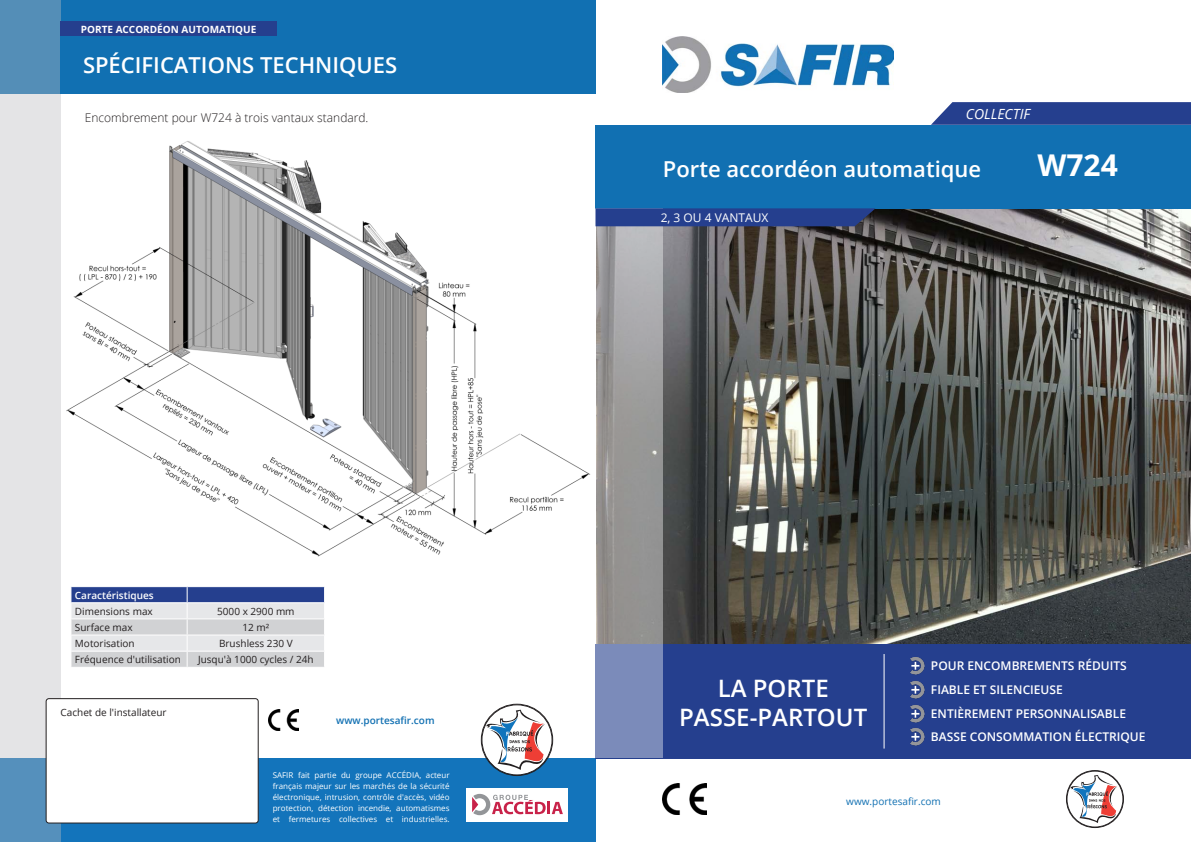
<style>
.page{position:relative;width:1191px;height:842px;background:#fff}
.page>*{position:absolute;margin:0;border:0;box-sizing:border-box;transform-origin:0 0}
.t1{font:700 30px "Open Sans";color:#fff}
.t2{font:600 24px "Open Sans";color:#fff}
.t3{font:600 22px "Open Sans";color:#fff}
.t4{font:italic 14px "Open Sans";color:#fff}
.t5{font:600 12px "Open Sans";color:#fff}
.t6{font:300 12px "Open Sans";color:#231f20}
.t7{font:12px "Open Sans";color:#fff}
.t8{font:10px "Open Sans";color:#231f20}
.t9{font:700 10px "Open Sans";color:#fff}
.t10{font:10px "Open Sans";color:#1170b2}
.t11{font:600 10px "Open Sans";color:#1170b2}
.t12{font:600 10px "Open Sans";color:#fff}
.t13{font:8px/10.9px "Open Sans";color:#fff;text-align:justify}
</style>
<div class="page">
<div style="left:0;top:758px;width:595px;height:84px;background:#1374bb"></div>
<img style="left:66px;top:141px;width:525px;height:416px">
<div style="left:0;top:0;width:595px;height:93px;background:#1170b2"></div>
<svg style="left:0;top:0;width:60px;height:842px;background:#c7d2dc"></svg>
<div style="left:60px;top:22px;width:217px;height:14px;background:#253f8e"></div>
<svg style="left:71px;top:587px;width:254px;height:80px;background:#bbc1d1"></svg>
<img style="left:663px;top:208px;width:528px;height:436px">
<img style="left:663px;top:36px;width:230px;height:57px">
<svg style="left:931px;top:102px;width:260px;height:23px;background:#304994"></svg>
<div style="left:595px;top:125px;width:596px;height:83px;background:#1170b2"></div>
<div style="left:595px;top:644px;width:596px;height:114px;background:#253f8e"></div>
<img style="left:910px;top:657px;width:14px;height:18px">
<img style="left:910px;top:681px;width:14px;height:17px">
<img style="left:910px;top:705px;width:14px;height:17px">
<img style="left:910px;top:728px;width:14px;height:18px">
<hr style="left:883px;top:654px;width:1px;height:94px;background:#fff">
<img style="left:663px;top:783px;width:44px;height:32px">
<svg style="left:1067px;top:771px;width:56px;height:56px"></svg>
<svg style="left:1070px;top:775px;width:47px;height:48px"></svg>
<div style="left:1066px;top:770px;width:57px;height:58px;border:1px solid #231f20;border-radius:50%"></div>
<svg style="left:595px;top:226px;width:68px;height:532px;background:#9698a2"></svg>
<svg style="left:595px;top:208px;width:280px;height:18px;background:#26408c"></svg>
<div style="left:46px;top:699px;width:212px;height:124px;background:#fff;border-radius:3px"></div>
<div style="left:46px;top:698px;width:212px;height:125px;border:1px solid #231f20;border-radius:3px"></div>
<img style="left:268px;top:709px;width:30px;height:22px">
<svg style="left:482px;top:705px;width:70px;height:70px"></svg>
<svg style="left:486px;top:710px;width:59px;height:60px"></svg>
<div style="left:481px;top:704px;width:72px;height:72px;border:1px solid #231f20;border-radius:50%"></div>
<div style="left:466px;top:788px;width:102px;height:33px;background:#fff"></div>
<svg style="left:472px;top:794px;width:91px;height:21px"></svg>
<p class="t9" style="left:81px;top:22px;width:177px">PORTE ACCORDÉON AUTOMATIQUE</p>
<p class="t3" style="left:83px;top:50px;width:316px">SPÉCIFICATIONS TECHNIQUES</p>
<p class="t6" style="left:85px;top:109px;width:285px">Encombrement pour W724 à trois vantaux standard.</p>
<p class="t12" style="left:75px;top:588px;width:80px">Caractéristiques</p>
<p class="t8" style="left:75px;top:604px;width:79px">Dimensions max</p>
<p class="t8" style="left:217px;top:604px;width:79px">5000 x 2900 mm</p>
<p class="t8" style="left:75px;top:620px;width:59px">Surface max</p>
<p class="t8" style="left:242px;top:620px;width:28px">12 m²</p>
<p class="t8" style="left:75px;top:636px;width:61px">Motorisation</p>
<p class="t8" style="left:219px;top:636px;width:75px">Brushless 230 V</p>
<p class="t8" style="left:75px;top:653px;width:108px">Fréquence d'utilisation</p>
<p class="t8" style="left:198px;top:653px;width:117px">Jusqu'à 1000 cycles / 24h</p>
<p class="t8" style="left:61px;top:705px;width:108px">Cachet de l'installateur</p>
<p class="t11" style="left:336px;top:714px;width:100px">www.portesafir.com</p>
<p class="t13" style="left:273px;top:770px;width:178px">SAFIR fait partie du groupe ACCÉDIA, acteur français majeur sur les marchés de la sécurité électronique, intrusion, contrôle d'accès, vidéo protection, détection incendie, automatismes et fermetures collectives et industrielles.</p>
<p class="t4" style="left:965px;top:104px;width:66px">COLLECTIF</p>
<p class="t3" style="left:663px;top:154px;width:320px">Porte accordéon automatique</p>
<p class="t7" style="left:660px;top:209px;width:109px">2, 3 OU 4 VANTAUX</p>
<p class="t1" style="left:1037px;top:144px;width:82px">W724</p>
<p class="t2" style="left:717px;top:671px;width:113px">LA PORTE</p>
<p class="t2" style="left:679px;top:700px;width:189px">PASSE-PARTOUT</p>
<p class="t5" style="left:931px;top:658px;width:197px">POUR ENCOMBREMENTS RÉDUITS</p>
<p class="t5" style="left:931px;top:681px;width:133px">FIABLE ET SILENCIEUSE</p>
<p class="t5" style="left:931px;top:705px;width:197px">ENTIÈREMENT PERSONNALISABLE</p>
<p class="t5" style="left:931px;top:729px;width:216px">BASSE CONSOMMATION ÉLECTRIQUE</p>
<p class="t10" style="left:846px;top:795px;width:96px">www.portesafir.com</p>
</div>
